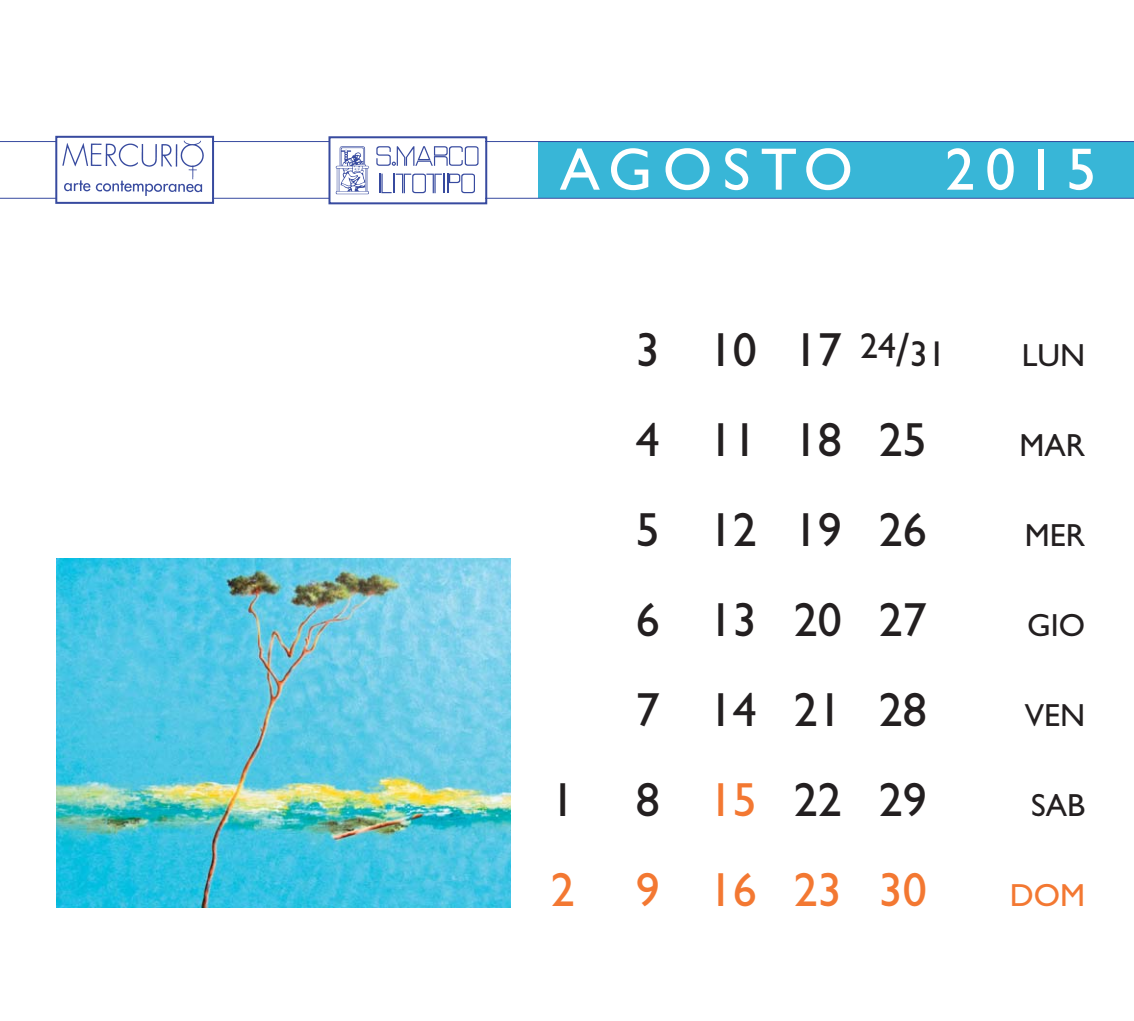
<style>
.page{position:relative;width:1134px;height:1021px;background:#fff}
.page>*{position:absolute;margin:0;border:0;box-sizing:border-box;transform-origin:0 0}
.t1{font:60px "Gill Sans";letter-spacing:.175em;color:#fff}
.t2{font:48px "Gill Sans";color:#231f20}
.t3{font:48px "Gill Sans";color:#f37832}
.t4{font:32px "Gill Sans";color:#231f20}
.t5{font:32px "Gill Sans";color:#f37832}
.s1{font-size:36px}
.s2{color:#f37832}
</style>
<div class="page">
<div style="left:539px;top:142px;width:595px;height:56px;background:#38b6d7"></div>
<hr style="left:0;top:141px;width:1134px;height:1px;background:#374a9f">
<hr style="left:0;top:198px;width:1134px;height:1px;background:#374a9f">
<img style="left:57px;top:558px;width:453px;height:349px">
<div style="left:57px;top:138px;width:155px;height:64px;background:#fff"></div>
<img style="left:62px;top:140px;width:142px;height:56px">
<div style="left:55px;top:136px;width:159px;height:68px;border:2px solid #374a9f"></div>
<div style="left:330px;top:138px;width:155px;height:64px;background:#fff"></div>
<svg style="left:380px;top:174px;width:95px;height:19px"></svg>
<svg style="left:336px;top:146px;width:33px;height:48px"></svg>
<svg style="left:376px;top:146px;width:102px;height:20px"></svg>
<div style="left:328px;top:136px;width:159px;height:68px;border:2px solid #374a9f"></div>
<p class="t1" style="left:560px;top:149px;width:295px">AGOSTO</p>
<p class="t1" style="left:945px;top:149px;width:153px">2015</p>
<p class="t2" style="left:636px;top:333px;width:311px">3 10 17 <sup>24</sup>/<span class="s1">31</span></p>
<p class="t4" style="left:1022px;top:344px;width:65px">LUN</p>
<p class="t2" style="left:636px;top:423px;width:293px">4 11 18 25</p>
<p class="t4" style="left:1019px;top:434px;width:67px">MAR</p>
<p class="t2" style="left:636px;top:513px;width:293px">5 12 19 26</p>
<p class="t4" style="left:1025px;top:524px;width:62px">MER</p>
<p class="t2" style="left:636px;top:603px;width:293px">6 13 20 27</p>
<p class="t4" style="left:1027px;top:614px;width:60px">GIO</p>
<p class="t2" style="left:636px;top:693px;width:293px">7 14 21 28</p>
<p class="t4" style="left:1025px;top:704px;width:62px">VEN</p>
<p class="t2" style="left:551px;top:783px;width:25px">1</p>
<p class="t2" style="left:636px;top:783px;width:293px">8 <span class="s2">15</span> 22 29</p>
<p class="t4" style="left:1031px;top:794px;width:56px">SAB</p>
<p class="t3" style="left:551px;top:873px;width:25px">2</p>
<p class="t3" style="left:636px;top:873px;width:293px">9 16 23 30</p>
<p class="t5" style="left:1010px;top:884px;width:77px">DOM</p>
</div>
